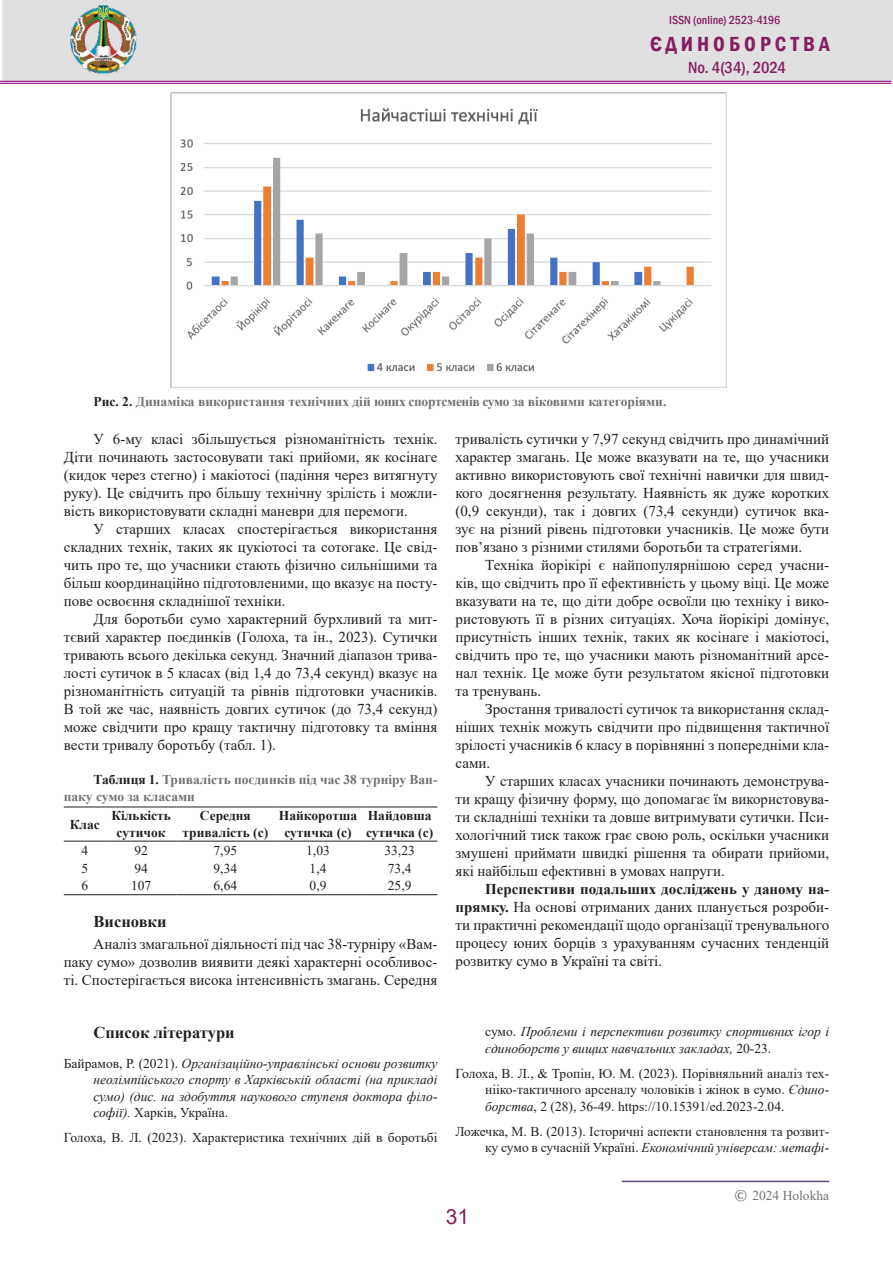
<style>
.page{position:relative;width:893px;height:1263px;background:#fff}
.page>*{position:absolute;margin:0;border:0;box-sizing:border-box;transform-origin:0 0}
.t1{font:600 condensed 21px "Franklin Gothic";letter-spacing:.19em;color:#841f61}
.t2{font:21px "Arial";color:#841f61}
.Обычный{font:700 16.5px "Times New Roman";color:#231f20}
.t3{font:500 condensed 16.5px "Franklin Gothic";color:#841f61}
.Обычный-2{font:15px/18px "Times New Roman";color:#231f20;text-align:justify}
.xfmc1{font:italic 13.5px/16.5px "Times New Roman";color:#231f20;text-align:justify}
.xfmc1-2{font:13.5px/16.5px "Times New Roman";color:#231f20;text-align:justify}
.Обычный-3{font:700 13.5px/16.2px "Times New Roman";color:#767171}
.xfmc1-3{font:13.5px/16.5px "Times New Roman";color:#222;text-align:right}
.Обычный-4{font:700 13.5px/16.5px "Times New Roman";color:#231f20;text-align:center}
.Обычный-5{font:13.5px "Times New Roman";color:#231f20}
.Обычный-6{font:13.5px "Times New Roman";color:#767171}
.t4{font:500 condensed 12px "Franklin Gothic";color:#841f61}
.s1{color:#231f20}
.s2{font-weight:700}
.s3{font-style:normal}
.s4{font-style:italic}
.s5{font-style:italic;color:#231f20}
.s6{font-family:"Verdana"}
</style>
<div class="page">
<div style="left:2px;top:0;width:891px;height:81px;background:#e0e0e0"></div>
<hr style="left:0;top:81px;width:891px;height:1px;background:#9c248b">
<hr style="left:0;top:83px;width:891px;height:1px;background:#9c248b">
<img style="left:64px;top:5px;width:77px;height:72px">
<hr style="left:622px;top:1181px;width:207px;height:1px;background:#5f4a76">
<hr style="left:64px;top:894px;width:42px;height:1px;background:#231f20">
<hr style="left:106px;top:894px;width:70px;height:1px;background:#231f20">
<hr style="left:176px;top:894px;width:98px;height:1px;background:#231f20">
<hr style="left:274px;top:894px;width:88px;height:1px;background:#231f20">
<hr style="left:362px;top:894px;width:75px;height:1px;background:#231f20">
<hr style="left:64px;top:807px;width:42px;height:1px;background:#231f20">
<hr style="left:106px;top:807px;width:70px;height:1px;background:#231f20">
<hr style="left:176px;top:807px;width:98px;height:1px;background:#231f20">
<hr style="left:274px;top:807px;width:88px;height:1px;background:#231f20">
<hr style="left:362px;top:807px;width:75px;height:1px;background:#231f20">
<hr style="left:64px;top:841px;width:42px;height:1px;background:#231f20">
<hr style="left:106px;top:841px;width:70px;height:1px;background:#231f20">
<hr style="left:176px;top:841px;width:98px;height:1px;background:#231f20">
<hr style="left:274px;top:841px;width:88px;height:1px;background:#231f20">
<hr style="left:362px;top:841px;width:75px;height:1px;background:#231f20">
<img style="left:171px;top:92px;width:556px;height:296px">
<p class="t4" style="left:669px;top:12px;width:113px">ISSN (online) 2523-4196</p>
<p class="t3" style="left:688px;top:56px;width:99px">No. 4(34), 2024</p>
<h1 class="t1" style="left:650px;top:30px;width:181px">ЄДИНОБОРСТВА</h1>
<p class="Обычный-3" style="left:94px;top:393px;width:574px"><span class="s1">Рис. 2.</span> Динаміка використання технічних дій юних спортсменів сумо за віковими категоріями.</p>
<p class="Обычный-2" style="left:64px;top:430px;width:375px;text-indent:30px">У 6-му класі збільшується різноманітність технік.<br>Діти починають застосовувати такі прийоми, як косінаге (кидок через стегно) і макіотосі (падіння через витягнуту руку). Це свідчить про більшу технічну зрілість і можли&shy;вість використовувати складні маневри для перемоги.</p>
<p class="Обычный-2" style="left:64px;top:520px;width:375px;text-indent:30px">У старших класах спостерігається використання складних технік, таких як цукіотосі та сотогаке. Це свід&shy;чить про те, що учасники стають фізично сильнішими та більш координаційно підготовленими, що вказує на посту&shy;пове освоєння складнішої техніки.</p>
<p class="Обычный-2" style="left:64px;top:610px;width:375px;text-indent:30px">Для боротьби сумо характерний бурхливий та мит&shy;тєвий характер поєдинків (Голоха, та ін., 2023). Сутички тривають всього декілька секунд. Значний діапазон трива&shy;лості сутичок в 5 класах (від 1,4 до 73,4 секунд) вказує на різноманітність ситуацій та рівнів підготовки учасників.<br>В той же час, наявність довгих сутичок (до 73,4 секунд) може свідчити про кращу тактичну підготовку та вміння вести тривалу боротьбу (табл. 1).</p>
<p class="Обычный-3" style="left:64px;top:771px;width:375px;text-indent:30px"><span class="s1">Таблиця 1.</span> Тривалість поєдинків під час 38 турніру Ван&shy;паку сумо за класами</p>
<p class="Обычный-4" style="left:70px;top:815px;width:32px">Клас</p>
<p class="Обычный-4" style="left:111px;top:807px;width:61px">Кількість сутичок</p>
<p class="Обычный-4" style="left:183px;top:807px;width:87px">Середня тривалість (с)</p>
<p class="Обычный-4" style="left:279px;top:807px;width:80px">Найкоротша сутичка (с)</p>
<p class="Обычный-4" style="left:366px;top:807px;width:69px;text-align:left">Найдовша сутичка (с)</p>
<p class="Обычный-5" style="left:81px;top:841px;width:8px">4</p>
<p class="Обычный-5" style="left:134px;top:841px;width:15px">92</p>
<p class="Обычный-5" style="left:214px;top:841px;width:25px">7,95</p>
<p class="Обычный-5" style="left:306px;top:841px;width:25px">1,03</p>
<p class="Обычный-5" style="left:384px;top:841px;width:32px">33,23</p>
<p class="Обычный-5" style="left:81px;top:858px;width:8px">5</p>
<p class="Обычный-5" style="left:134px;top:858px;width:15px">94</p>
<p class="Обычный-5" style="left:214px;top:858px;width:25px">9,34</p>
<p class="Обычный-5" style="left:310px;top:858px;width:18px">1,4</p>
<p class="Обычный-5" style="left:388px;top:858px;width:25px">73,4</p>
<p class="Обычный-5" style="left:81px;top:876px;width:8px">6</p>
<p class="Обычный-5" style="left:131px;top:876px;width:22px">107</p>
<p class="Обычный-5" style="left:214px;top:876px;width:25px">6,64</p>
<p class="Обычный-5" style="left:310px;top:876px;width:18px">0,9</p>
<p class="Обычный-5" style="left:388px;top:876px;width:25px">25,9</p>
<p class="Обычный" style="left:94px;top:909px;width:75px">Висновки</p>
<p class="Обычный-2" style="left:64px;top:935px;width:375px;text-indent:30px">Аналіз змагальної діяльності під час 38-турніру «Вам&shy;паку сумо» дозволив виявити деякі характерні особливос&shy;ті. Спостерігається висока інтенсивність змагань. Середня</p>
<p class="Обычный-2" style="left:455px;top:430px;width:375px">тривалість сутички у 7,97 секунд свідчить про динамічний характер змагань. Це може вказувати на те, що учасники активно використовують свої технічні навички для швид&shy;кого досягнення результату. Наявність як дуже коротких (0,9 секунди), так і довгих (73,4 секунди) сутичок вка&shy;зує на різний рівень підготовки учасників. Це може бути пов’язано з різними стилями боротьби та стратегіями.</p>
<p class="Обычный-2" style="left:455px;top:556px;width:375px;text-indent:30px">Техніка йорікірі є найпопулярнішою серед учасни&shy;ків, що свідчить про її ефективність у цьому віці. Це може вказувати на те, що діти добре освоїли цю техніку і вико&shy;ристовують її в різних ситуаціях. Хоча йорікірі домінує, присутність інших технік, таких як косінаге і макіотосі, свідчить про те, що учасники мають різноманітний арсе&shy;нал технік. Це може бути результатом якісної підготовки та тренувань.</p>
<p class="Обычный-2" style="left:455px;top:700px;width:375px;text-indent:30px">Зростання тривалості сутичок та використання склад&shy;ніших технік можуть свідчити про підвищення тактичної зрілості учасників 6 класу в порівнянні з попередніми кла&shy;сами.</p>
<p class="Обычный-2" style="left:455px;top:772px;width:375px;text-indent:30px">У старших класах учасники починають демонструва&shy;ти кращу фізичну форму, що допомагає їм використовува&shy;ти складніші техніки та довше витримувати сутички. Пси&shy;хологічний тиск також грає свою роль, оскільки учасники змушені приймати швидкі рішення та обирати прийоми, які найбільш ефективні в умовах напруги.</p>
<p class="Обычный-2" style="left:455px;top:880px;width:375px;text-indent:30px"><span class="s2">Перспективи подальших досліджень у даному на&shy;прямку.</span> На основі отриманих даних планується розроби&shy;ти практичні рекомендації щодо організації тренувального процесу юних борців з урахуванням сучасних тенденцій розвитку сумо в Україні та світі.</p>
<p class="Обычный" style="left:94px;top:1021px;width:143px">Список літератури</p>
<p class="xfmc1" style="left:94px;top:1054px;width:345px;text-indent:-30px"><span class="s3">Байрамов, Р. (2021).</span> Організаційно-управлінські основи розвитку неолімпійського спорту в Харківській області (на прикладі сумо) (дис. на здобуття наукового ступеня доктора філо&shy;софії). <span class="s3">Харків, Україна.</span></p>
<p class="xfmc1-2" style="left:64px;top:1129px;width:375px">Голоха, В. Л. (2023). Характеристика технічних дій в боротьбі</p>
<p class="xfmc1" style="left:485px;top:1023px;width:345px"><span class="s3">сумо.</span> Проблеми і перспективи розвитку спортивних ігор і єдиноборств у вищих навчальних закладах, <span class="s3">20-23.</span></p>
<p class="xfmc1-2" style="left:485px;top:1065px;width:345px;text-indent:-30px">Голоха, В. Л., &amp; Тропін, Ю. М. (2023). Порівняльний аналіз тех&shy;нііко-тактичного арсеналу чоловіків і жінок в сумо. <span class="s4">Єдино&shy;борства</span>, 2 (28), 36-49. https://10.15391/ed.2023-2.04.</p>
<p class="xfmc1-3" style="left:455px;top:1123px;width:375px">Ложечка, М. В. (2013). Історичні аспекти становлення та розвит&shy;ку сумо в сучасній Україні. <span class="s5">Економічний універсам: метафі-</span></p>
<p class="Обычный-6" style="left:734px;top:1186px;width:97px"><span class="s6">©</span> 2024 Holokha</p>
<h1 class="t2" style="left:446px;top:1202px;width:25px">31</h1>
</div>
